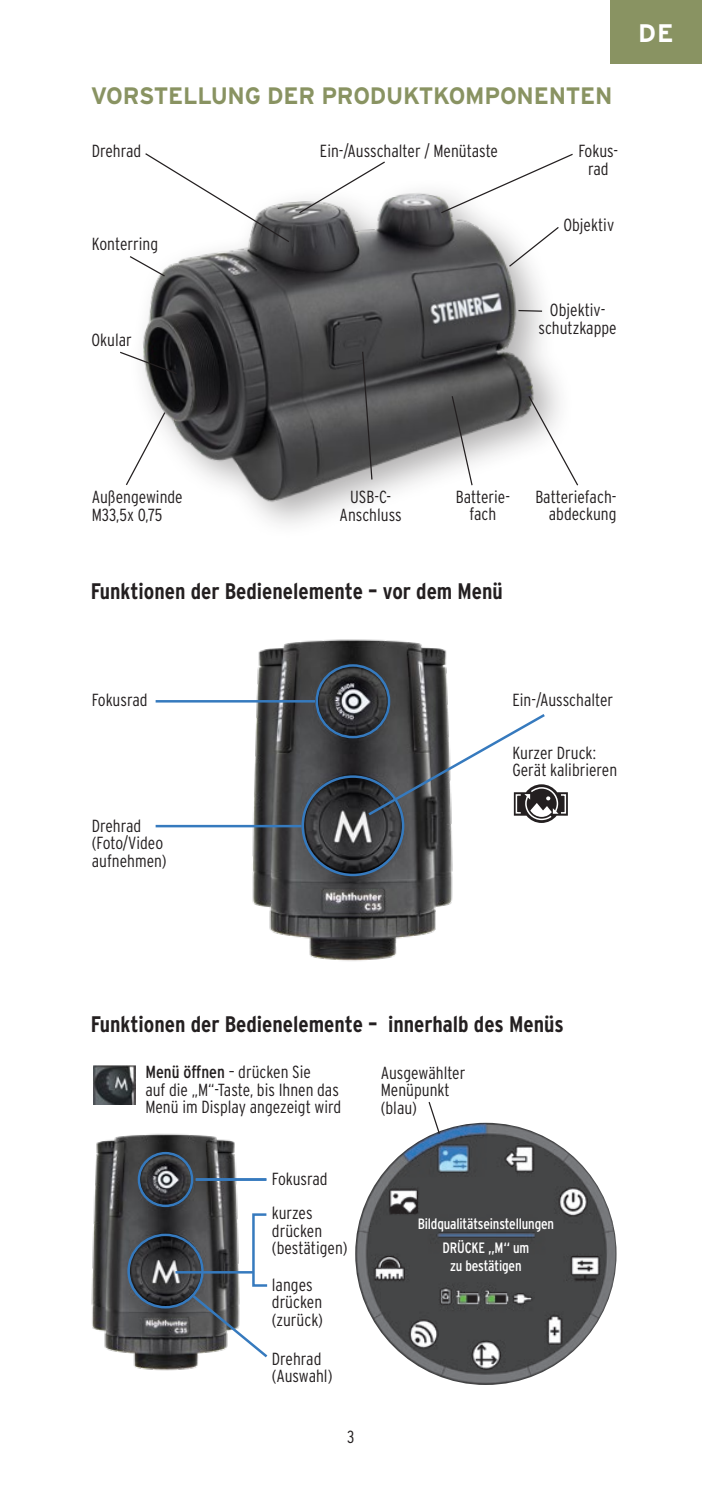
<style>
.page{position:relative;width:702px;height:1489px;background:#fff}
.page>*{position:absolute;margin:0;border:0;box-sizing:border-box;transform-origin:0 0}
.t1{font:700 25.25px "Interstate";color:#fff}
.t2{font:700 23.75px "Interstate";letter-spacing:-.01em;color:#899362}
.t3{font:700 22.5px "Interstate Condensed";color:#231f20}
.t4{font:300 17.5px/17.5px "Interstate Condensed";color:#231f20}
.t5{font:15px/18px "Interstate Condensed";letter-spacing:-.01em;color:#fff;text-align:center}
.s1{font-weight:400}
</style>
<div class="page">
<div style="left:609px;top:0;width:93px;height:64px;background:#899362"></div>
<img style="left:91px;top:1133px;width:167px;height:238px">
<svg style="left:190px;top:1292px;width:78px;height:67px"></svg>
<div style="left:127px;top:1233px;width:77px;height:75px;border:2px solid #367abe;border-radius:50%"></div>
<div style="left:138px;top:1151px;width:55px;height:55px;border:2px solid #367abe;border-radius:50%"></div>
<img style="left:94px;top:1065px;width:41px;height:39px">
<img style="left:142px;top:192px;width:417px;height:332px">
<svg style="left:439px;top:153px;width:134px;height:61px"></svg>
<svg style="left:120px;top:351px;width:58px;height:24px"></svg>
<svg style="left:298px;top:161px;width:88px;height:53px"></svg>
<svg style="left:126px;top:411px;width:40px;height:75px"></svg>
<svg style="left:130px;top:255px;width:36px;height:23px"></svg>
<svg style="left:144px;top:153px;width:146px;height:90px"></svg>
<svg style="left:527px;top:394px;width:52px;height:93px"></svg>
<svg style="left:507px;top:225px;width:52px;height:43px"></svg>
<svg style="left:361px;top:350px;width:12px;height:131px;background:#515152"></svg>
<hr style="left:518px;top:310px;width:24px;height:2px;background:#231f20">
<img style="left:224px;top:639px;width:229px;height:322px">
<hr style="left:156px;top:700px;width:159px;height:2px;background:#367abe">
<hr style="left:195px;top:1178px;width:71px;height:2px;background:#367abe">
<svg style="left:365px;top:711px;width:203px;height:112px"></svg>
<hr style="left:175px;top:1270px;width:78px;height:3px;background:#367abe">
<div style="left:301px;top:775px;width:103px;height:101px;border:2px solid #367abe;border-radius:50%"></div>
<div style="left:315px;top:664px;width:75px;height:74px;border:2px solid #367abe;border-radius:50%"></div>
<div style="left:252px;top:1213px;width:16px;height:73px;border:2px solid #367abe"></div>
<img style="left:355px;top:1122px;width:261px;height:262px;border-radius:131px">
<svg style="left:428px;top:1102px;width:13px;height:33px"></svg>
<svg style="left:450px;top:395px;width:23px;height:91px"></svg>
<hr style="left:156px;top:824px;width:145px;height:3px;background:#367abe">
<h2 class="t2" style="left:91px;top:82px;width:523px">VORSTELLUNG DER PRODUKTKOMPONENTEN</h2>
<p class="t4" style="left:92px;top:142px;width:51px">Drehrad</p>
<p class="t4" style="left:92px;top:235px;width:68px">Konterring</p>
<p class="t4" style="left:92px;top:331px;width:42px">Okular</p>
<p class="t4" style="left:320px;top:142px;width:180px">Ein-/Ausschalter / Menütaste</p>
<p class="t4" style="left:578px;top:142px;width:41px;text-align:center">Fokus&shy;rad</p>
<p class="t4" style="left:563px;top:215px;width:52px">Objektiv</p>
<p class="t4" style="left:538px;top:301px;width:80px;text-align:center">Objektiv&shy;schutzkappe</p>
<h1 class="t1" style="left:638px;top:19px;width:37px">DE</h1>
<p class="t4" style="left:92px;top:488px;width:92px">Außengewinde<br>M33,5x 0,75</p>
<p class="t4" style="left:339px;top:488px;width:64px;text-align:center">USB-C-<br>Anschluss</p>
<p class="t4" style="left:456px;top:489px;width:56px;line-height:16.2px;text-align:center">Batterie&shy;fach</p>
<p class="t3" style="left:91px;top:578px;width:413px">Funktionen der Bedienelemente – vor dem Menü</p>
<p class="t4" style="left:535px;top:489px;width:83px;line-height:16.2px;text-align:right">Batteriefach&shy;abdeckung</p>
<p class="t4" style="left:92px;top:690px;width:57px">Fokusrad</p>
<p class="t4" style="left:92px;top:816px;width:76px">Drehrad (Foto/Video aufnehmen)</p>
<p class="t4" style="left:512px;top:690px;width:102px">Ein-/Ausschalter</p>
<p class="t4" style="left:512px;top:743px;width:106px">Kurzer Druck:<br>Gerät kalibrieren</p>
<p class="t3" style="left:91px;top:1011px;width:474px">Funktionen der Bedienelemente – innerhalb des Menüs</p>
<p class="t4" style="left:145px;top:1063px;width:197px"><span class="s1">Menü öffnen</span> – drücken Sie<br>auf die „M“-Taste, bis Ihnen das<br>Menü im Display angezeigt wird</p>
<p class="t4" style="left:381px;top:1063px;width:86px">Ausgewählter<br>Menüpunkt (blau)</p>
<p class="t4" style="left:272px;top:1161px;width:57px;line-height:34px">Fokusrad kurzes</p>
<p class="t4" style="left:272px;top:1221px;width:77px">drücken (bestätigen)</p>
<p class="t5" style="left:417px;top:1214px;width:138px">Bildqualitätseinstellungen</p>
<p class="t5" style="left:442px;top:1238px;width:88px">DRÜCKE „M“ um zu bestätigen</p>
<p class="t4" style="left:272px;top:1275px;width:53px">langes drücken (zurück)</p>
<p class="t4" style="left:272px;top:1349px;width:62px">Drehrad (Auswahl)</p>
<p class="t4" style="left:347px;top:1427px;width:9px">3</p>
</div>
